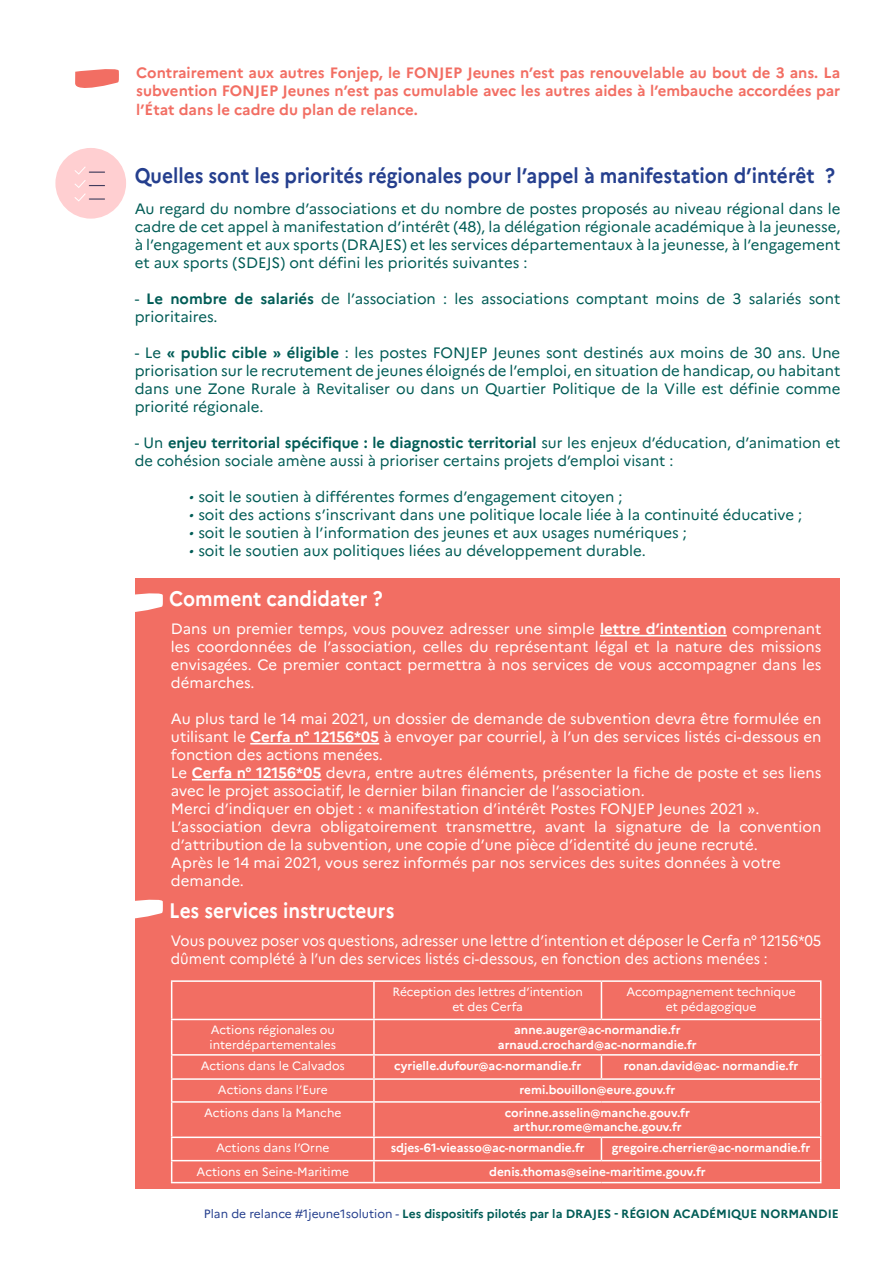
<style>
.page{position:relative;width:893px;height:1263px;background:#fff}
.page>*{position:absolute;margin:0;border:0;box-sizing:border-box;transform-origin:0 0}
.t1{font:700 21px "Marianne";color:#253f8e;scale:.91 1}
.t2{font:700 21px "Marianne";color:#fff;scale:.91 1}
.t3{font:15px/18px "Marianne";color:#005c56;text-align:justify}
.t4{font:15px/18px "Marianne";color:#fff}
.t5{font:700 15px/18px "Marianne";color:#f26e63}
.t6{font:15px/18px "Marianne";color:#fff;scale:.95 1}
.t7{font:700 12px "Marianne";color:#fff}
.t8{font:12px "Marianne";color:#fff}
.t9{font:700 12px "Marianne";color:#005c56}
.s1{font-weight:700}
.s2{font-family:"Rubik";font-style:italic}
.s3{font-weight:400;color:#253f8e}
</style>
<div class="page">
<div style="left:135px;top:578px;width:705px;height:610px;background:#f26e63"></div>
<hr style="left:600px;top:635px;width:127px;height:1px;background:#fff">
<hr style="left:250px;top:743px;width:129px;height:1px;background:#fff">
<hr style="left:192px;top:779px;width:129px;height:1px;background:#fff">
<svg style="left:75px;top:69px;width:44px;height:19px"></svg>
<img style="left:55px;top:148px;width:71px;height:71px;border-radius:35px">
<svg style="left:135px;top:593px;width:28px;height:19px"></svg>
<svg style="left:135px;top:899px;width:28px;height:20px"></svg>
<hr style="left:171px;top:980px;width:203px;height:2px;background:#fff">
<hr style="left:171px;top:982px;width:1px;height:37px;background:#fff">
<hr style="left:374px;top:980px;width:227px;height:2px;background:#fff">
<hr style="left:373px;top:982px;width:2px;height:37px;background:#fff">
<hr style="left:601px;top:980px;width:220px;height:2px;background:#fff">
<hr style="left:601px;top:982px;width:1px;height:37px;background:#fff">
<hr style="left:820px;top:982px;width:1px;height:37px;background:#fff">
<hr style="left:171px;top:1019px;width:203px;height:1px;background:#fff">
<hr style="left:171px;top:1020px;width:1px;height:34px;background:#fff">
<hr style="left:374px;top:1019px;width:227px;height:1px;background:#fff">
<hr style="left:373px;top:1020px;width:2px;height:34px;background:#fff">
<hr style="left:601px;top:1019px;width:220px;height:1px;background:#fff">
<hr style="left:820px;top:1020px;width:1px;height:34px;background:#fff">
<hr style="left:171px;top:1054px;width:203px;height:1px;background:#fff">
<hr style="left:374px;top:1054px;width:227px;height:1px;background:#fff">
<hr style="left:373px;top:1055px;width:2px;height:23px;background:#fff">
<hr style="left:601px;top:1054px;width:220px;height:1px;background:#fff">
<svg style="left:601px;top:1055px;width:1px;height:23px"></svg>
<hr style="left:171px;top:1078px;width:203px;height:2px;background:#fff">
<svg style="left:171px;top:1055px;width:1px;height:46px"></svg>
<hr style="left:374px;top:1078px;width:227px;height:2px;background:#fff">
<hr style="left:373px;top:1080px;width:2px;height:21px;background:#fff">
<hr style="left:601px;top:1078px;width:220px;height:2px;background:#fff">
<svg style="left:820px;top:1055px;width:1px;height:46px"></svg>
<hr style="left:171px;top:1101px;width:203px;height:2px;background:#fff">
<hr style="left:171px;top:1103px;width:1px;height:33px;background:#fff">
<hr style="left:374px;top:1101px;width:227px;height:2px;background:#fff">
<hr style="left:373px;top:1103px;width:2px;height:33px;background:#fff">
<hr style="left:601px;top:1101px;width:220px;height:2px;background:#fff">
<hr style="left:820px;top:1103px;width:1px;height:33px;background:#fff">
<hr style="left:171px;top:1136px;width:203px;height:2px;background:#fff">
<hr style="left:374px;top:1136px;width:227px;height:2px;background:#fff">
<hr style="left:373px;top:1138px;width:2px;height:22px;background:#fff">
<hr style="left:601px;top:1136px;width:220px;height:2px;background:#fff">
<svg style="left:601px;top:1138px;width:1px;height:22px"></svg>
<hr style="left:171px;top:1160px;width:203px;height:1px;background:#fff">
<svg style="left:171px;top:1138px;width:1px;height:44px"></svg>
<hr style="left:374px;top:1160px;width:227px;height:1px;background:#fff">
<hr style="left:373px;top:1161px;width:2px;height:21px;background:#fff">
<hr style="left:601px;top:1160px;width:220px;height:1px;background:#fff">
<svg style="left:820px;top:1138px;width:1px;height:44px"></svg>
<hr style="left:171px;top:1182px;width:203px;height:1px;background:#fff">
<hr style="left:374px;top:1182px;width:227px;height:1px;background:#fff">
<hr style="left:601px;top:1182px;width:220px;height:1px;background:#fff">
<p class="t5" style="left:136px;top:63px;width:706px">Contrairement aux autres Fonjep, le FONJEP Jeunes n’est pas renouvelable au bout de 3 ans. La subvention FONJEP Jeunes n’est pas cumulable avec les autres aides à l’embauche accordées par</p>
<p class="t5" style="left:136px;top:101px;width:283px">l’État dans le cadre du plan de relance.</p>
<p class="t1" style="left:135px;top:162px;width:771px">Quelles sont les priorités régionales pour l’appel à manifestation d’intérêt ?</p>
<p class="t3" style="left:135px;top:199px;width:707px">Au regard du nombre d’associations et du nombre de postes proposés au niveau régional dans le cadre de cet appel à manifestation d’intérêt (48), la délégation régionale académique à la jeunesse, à l’engagement et aux sports (DRAJES) et les services départementaux à la jeunesse, à l’engagement et aux sports (SDEJS) ont défini les priorités suivantes :</p>
<p class="t3" style="left:135px;top:289px;width:707px">- <span class="s1">Le nombre de salariés</span> de l’association : les associations comptant moins de 3 salariés sont prioritaires.</p>
<p class="t3" style="left:135px;top:343px;width:707px">- Le <span class="s1">« public cible » éligible</span> : les postes FONJEP Jeunes sont destinés aux moins de 30 ans. Une priorisation sur le recrutement de jeunes éloignés de l’emploi, en situation de handicap, ou habitant dans une Zone Rurale à Revitaliser ou dans un Quartier Politique de la Ville est définie comme priorité régionale.</p>
<p class="t3" style="left:135px;top:433px;width:707px">- Un <span class="s1">enjeu territorial spécifique : le diagnostic territorial</span> sur les enjeux d’éducation, d’animation et de cohésion sociale amène aussi à prioriser certains projets d’emploi visant :</p>
<p class="t3" style="left:189px;top:487px;width:435px"><span class="s2">•</span> soit le soutien à différentes formes d’engagement citoyen ;</p>
<p class="t3" style="left:189px;top:505px;width:615px"><span class="s2">•</span> soit des actions s’inscrivant dans une politique locale liée à la continuité éducative ;</p>
<p class="t3" style="left:189px;top:523px;width:500px"><span class="s2">•</span> soit le soutien à l’information des jeunes et aux usages numériques ;</p>
<p class="t3" style="left:189px;top:541px;width:459px"><span class="s2">•</span> soit le soutien aux politiques liées au développement durable.</p>
<p class="t2" style="left:169px;top:586px;width:236px">Comment candidater ?</p>
<p class="t4" style="left:171px;top:619px;width:652px;text-align:justify">Dans un premier temps, vous pouvez adresser une simple <span class="s1">lettre d’intention</span> comprenant les coordonnées de l’association, celles du représentant légal et la nature des missions envisagées. Ce premier contact permettra à nos services de vous accompagner dans les démarches.</p>
<p class="t4" style="left:171px;top:709px;width:652px;text-align:justify">Au plus tard le 14 mai 2021, un dossier de demande de subvention devra être formulée en utilisant le <span class="s1">Cerfa n° 12156*05</span> à envoyer par courriel, à l’un des services listés ci-dessous en fonction des actions menées.</p>
<p class="t4" style="left:171px;top:763px;width:652px">Le <span class="s1">Cerfa n° 12156*05</span> devra, entre autres éléments, présenter la fiche de poste et ses liens avec le projet associatif, le dernier bilan financier de l’association.</p>
<p class="t4" style="left:171px;top:799px;width:590px">Merci d’indiquer en objet : « manifestation d’intérêt Postes FONJEP Jeunes 2021 ».</p>
<p class="t4" style="left:171px;top:817px;width:652px">L’association devra obligatoirement transmettre, avant la signature de la convention d’attribution de la subvention, une copie d’une pièce d’identité du jeune recruté.</p>
<p class="t4" style="left:171px;top:853px;width:611px">Après le 14 mai 2021, vous serez informés par nos services des suites données à votre demande.</p>
<p class="t2" style="left:169px;top:898px;width:249px">Les services instructeurs</p>
<p class="t6" style="left:171px;top:931px;width:686px">Vous pouvez poser vos questions, adresser une lettre d’intention et déposer le Cerfa n° 12156*05 dûment complété à l’un des services listés ci-dessous, en fonction des actions menées :</p>
<p class="t8" style="left:211px;top:1023px;width:126px">Actions régionales ou</p>
<p class="t8" style="left:210px;top:1037px;width:128px">interdépartementales</p>
<p class="t8" style="left:392px;top:984px;width:192px">Réception des lettres d’intention</p>
<p class="t8" style="left:452px;top:999px;width:72px">et des Cerfa</p>
<p class="t8" style="left:626px;top:984px;width:171px">Accompagnement technique</p>
<p class="t8" style="left:666px;top:999px;width:92px">et pédagogique</p>
<p class="t7" style="left:514px;top:1023px;width:168px">anne.auger@ac-normandie.fr</p>
<p class="t7" style="left:498px;top:1037px;width:200px">arnaud.crochard@ac-normandie.fr</p>
<p class="t8" style="left:201px;top:1058px;width:146px">Actions dans le Calvados</p>
<p class="t7" style="left:394px;top:1058px;width:189px">cyrielle.dufour@ac-normandie.fr</p>
<p class="t7" style="left:624px;top:1058px;width:176px">ronan.david@ac- normandie.fr</p>
<p class="t8" style="left:218px;top:1082px;width:111px">Actions dans l’Eure</p>
<p class="t7" style="left:519px;top:1082px;width:157px">remi.bouillon@eure.gouv.fr</p>
<p class="t8" style="left:204px;top:1105px;width:139px">Actions dans la Manche</p>
<p class="t7" style="left:505px;top:1105px;width:186px">corinne.asselin@manche.gouv.fr</p>
<p class="t7" style="left:513px;top:1120px;width:170px">arthur.rome@manche.gouv.fr</p>
<p class="t8" style="left:216px;top:1141px;width:115px">Actions dans l’Orne</p>
<p class="t7" style="left:391px;top:1141px;width:195px">sdjes-61-vieasso@ac-normandie.fr</p>
<p class="t7" style="left:612px;top:1141px;width:200px">gregoire.cherrier@ac-normandie.fr</p>
<p class="t8" style="left:197px;top:1164px;width:154px">Actions en Seine-Maritime</p>
<p class="t7" style="left:489px;top:1164px;width:218px">denis.thomas@seine-maritime.gouv.fr</p>
<p class="t9" style="left:204px;top:1206px;width:637px"><span class="s3">Plan de relance #1jeune1solution -</span> Les dispositifs pilotés par la DRAJES - RÉGION ACADÉMIQUE NORMANDIE</p>
</div>
